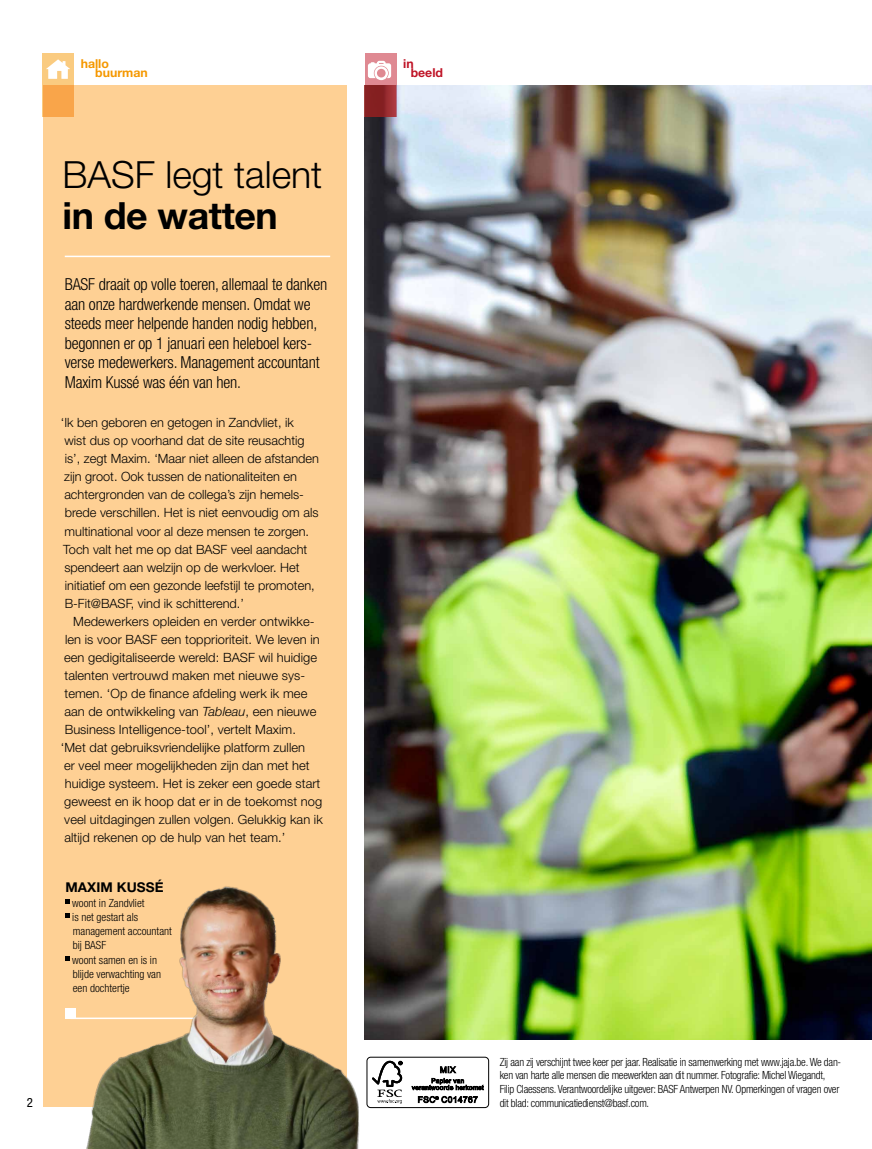
<style>
.page{position:relative;width:872px;height:1149px;background:#fff}
.page>*{position:absolute;margin:0;border:0;box-sizing:border-box;transform-origin:0 0}
.t1{font:300 37.5px "Helvetica Neue LT Std";color:#000}
.t2{font:700 37.5px "Helvetica Neue LT Std";letter-spacing:-.01em;color:#000}
.t3{font:300 condensed 16.5px/19.5px "Helvetica Neue LT Std";letter-spacing:-.01em;color:#000}
.t4{font:700 13.5px "Helvetica Neue LT Std";letter-spacing:.005em;color:#000}
.t5{font:300 12.75px/18px "Helvetica Neue LT Std";letter-spacing:.005em;color:#000}
.t6{font:condensed 12.75px "Helvetica Neue LT Std";color:#000}
.t7{font:700 12.3px/9.8px "Helvetica Neue LT Std";color:#f59800}
.t8{font:700 12.3px/9.6px "Helvetica Neue LT Std";color:#bf1326}
.t9{font:300 condensed 11.25px/13.5px "Helvetica Neue LT Std";letter-spacing:-.02em;color:#000}
.t10{font:300 condensed 11.25px/14.2px "Helvetica Neue LT Std";color:#000}
.s1{font-style:italic}
</style>
<div class="page">
<img style="left:364px;top:85px;width:508px;height:954px">
<div style="left:43px;top:85px;width:303px;height:1021px;background:#fed094"></div>
<hr style="left:65px;top:255px;width:265px;height:2px;background:#fff">
<svg style="left:43px;top:53px;width:31px;height:64px;background:#f9b15c"></svg>
<svg style="left:46px;top:59px;width:24px;height:20px"></svg>
<div style="left:366px;top:1056px;width:123px;height:51px;border:1px solid #000;border-radius:4px"></div>
<svg style="left:372px;top:1060px;width:30px;height:43px"></svg>
<svg style="left:411px;top:1066px;width:73px;height:36px"></svg>
<div style="left:65px;top:1008px;width:11px;height:10px;background:#fff"></div>
<svg style="left:65px;top:899px;width:5px;height:4px"></svg>
<svg style="left:65px;top:913px;width:5px;height:4px"></svg>
<svg style="left:65px;top:956px;width:5px;height:4px"></svg>
<svg style="left:364px;top:53px;width:32px;height:64px;background:#ad4d52"></svg>
<svg style="left:368px;top:61px;width:23px;height:19px"></svg>
<img style="left:73px;top:875px;width:296px;height:273px">
<p class="t7" style="left:95px;top:58px;width:54px;text-indent:-15px">hallo buurman</p>
<h1 class="t1" style="left:63px;top:152px;width:261px">BASF legt talent</h1>
<h1 class="t2" style="left:63px;top:192px;width:217px">in de watten</h1>
<p class="t3" style="left:65px;top:274px;width:264px">BASF draait op volle toeren, allemaal te danken aan onze hardwerkende mensen. Omdat we steeds meer helpende handen nodig hebben, begonnen er op 1 januari een heleboel kers&shy;verse medewerkers. Management accountant Maxim Kussé was één van hen.</p>
<p class="t5" style="left:61px;top:413px;width:260px">‘Ik ben geboren en getogen in Zandvliet, ik<br>wist dus op voorhand dat de site reusachtig is’, zegt Maxim. ‘Maar niet alleen de afstanden zijn groot. Ook tussen de nationaliteiten en achtergronden van de collega’s zijn hemels&shy;brede verschillen. Het is niet eenvoudig om als multinational voor al deze mensen te zorgen.<br>Toch valt het me op dat BASF veel aandacht spendeert aan welzijn op de werkvloer. Het initiatief om een gezonde leefstijl te promoten, B-Fit@BASF, vind ik schitterend.’</p>
<p class="t5" style="left:73px;top:611px;width:243px">Medewerkers opleiden en verder ontwikke-</p>
<p class="t5" style="left:65px;top:629px;width:256px">len is voor BASF een topprioriteit. We leven in</p>
<p class="t5" style="left:64px;top:647px;width:254px">een gedigitaliseerde wereld: BASF wil huidige</p>
<p class="t5" style="left:64px;top:665px;width:242px">talenten vertrouwd maken met nieuwe sys-</p>
<p class="t5" style="left:64px;top:683px;width:244px">temen. ‘Op de finance afdeling werk ik mee</p>
<p class="t5" style="left:64px;top:701px;width:254px">aan de ontwikkeling van <span class="s1">Tableau</span>, een nieuwe</p>
<p class="t5" style="left:65px;top:719px;width:233px">Business Intelligence-tool’, vertelt Maxim.</p>
<p class="t5" style="left:61px;top:737px;width:246px">‘Met dat gebruiksvriendelijke platform zullen</p>
<p class="t5" style="left:64px;top:755px;width:247px">er veel meer mogelijkheden zijn dan met het</p>
<p class="t5" style="left:65px;top:773px;width:257px">huidige systeem. Het is zeker een goede start</p>
<p class="t5" style="left:64px;top:791px;width:260px">geweest en ik hoop dat er in de toekomst nog</p>
<p class="t5" style="left:64px;top:809px;width:260px">veel uitdagingen zullen volgen. Gelukkig kan ik</p>
<p class="t5" style="left:64px;top:827px;width:223px">altijd rekenen op de hulp van het team.’</p>
<p class="t4" style="left:65px;top:878px;width:100px">MAXIM KUSSÉ</p>
<p class="t10" style="left:72px;top:895px;width:101px">woont in Zandvliet<br>is net gestart als management accountant bij BASF<br>woont samen en is in blijde verwachting van een dochtertje</p>
<p class="t6" style="left:27px;top:1094px;width:8px">2</p>
<p class="t8" style="left:411px;top:58px;width:34px;text-indent:-7px">in beeld</p>
<p class="t9" style="left:500px;top:1054px;width:343px">Zij aan zij verschijnt twee keer per jaar. Realisatie in samenwerking met www.jaja.be. We dan&shy;ken van harte alle mensen die meewerkten aan dit nummer. Fotografie: Michel Wiegandt, Filip Claessens. Verantwoordelijke uitgever: BASF Antwerpen NV. Opmerkingen of vragen over dit blad: communicatiedienst@basf.com.</p>
</div>
